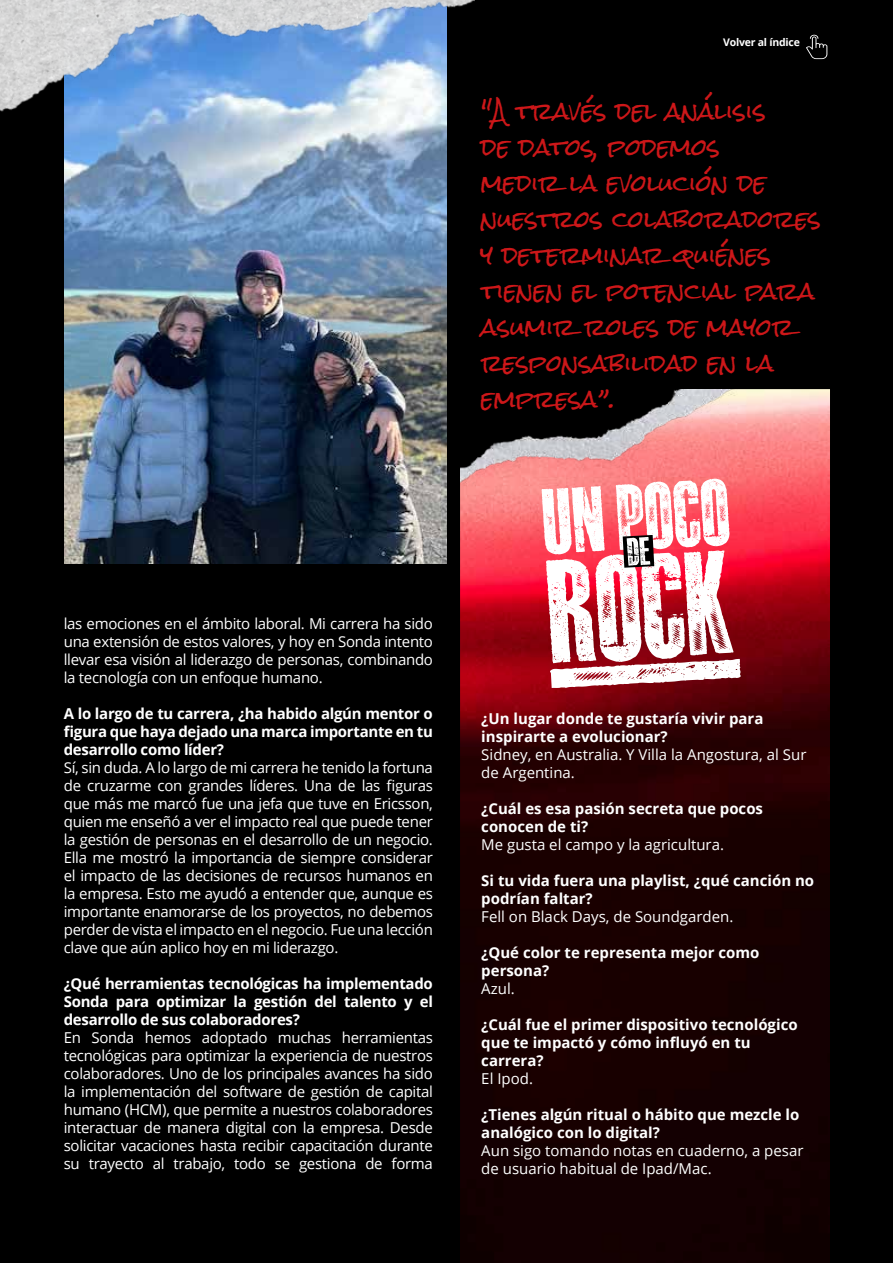
<style>
.page{position:relative;width:893px;height:1263px;background:#000}
.page>*{position:absolute;margin:0;border:0;box-sizing:border-box;transform-origin:0 0}
.t1{font:22.5px/36px "Rock Salt";color:#cd1719}
.t2{font:15px/18px "Open Sans";color:#fff;text-align:justify}
.t3{font:700 15px/18px "Open Sans";color:#fff}
.t4{font:700 10.5px "Open Sans";letter-spacing:-.02em;color:#fff}
</style>
<div class="page">
<img style="left:460px;top:389px;width:370px;height:874px">
<img style="left:460px;top:389px;width:293px;height:101px">
<svg style="left:542px;top:478px;width:199px;height:210px"></svg>
<img style="left:65px;top:139px;width:381px;height:425px">
<img style="left:0;top:0;width:475px;height:139px">
<svg style="left:806px;top:35px;width:21px;height:24px"></svg>
<p class="t4" style="left:723px;top:35px;width:78px">Volver al índice</p>
<h1 class="t1" style="left:481px;top:94px;width:341px">"A través del análisis<br>de datos, podemos<br>medir la evolución de nuestros colaboradores y determinar quiénes tienen el potencial para asumir roles de mayor responsabilidad en la empresa”.</h1>
<p class="t2" style="left:64px;top:614px;width:371px">las emociones en el ámbito laboral. Mi carrera ha sido una extensión de estos valores, y hoy en Sonda intento llevar esa visión al liderazgo de personas, combinando la tecnología con un enfoque humano.</p>
<p class="t3" style="left:64px;top:704px;width:371px;text-align:justify">A lo largo de tu carrera, ¿ha habido algún mentor o figura que haya dejado una marca importante en tu desarrollo como líder?</p>
<p class="t2" style="left:64px;top:758px;width:371px">Sí, sin duda. A lo largo de mi carrera he tenido la fortuna de cruzarme con grandes líderes. Una de las figuras que más me marcó fue una jefa que tuve en Ericsson, quien me enseñó a ver el impacto real que puede tener la gestión de personas en el desarrollo de un negocio.<br>Ella me mostró la importancia de siempre considerar el impacto de las decisiones de recursos humanos en la empresa. Esto me ayudó a entender que, aunque es importante enamorarse de los proyectos, no debemos perder de vista el impacto en el negocio. Fue una lección clave que aún aplico hoy en mi liderazgo.</p>
<p class="t3" style="left:64px;top:974px;width:371px;text-align:justify">¿Qué herramientas tecnológicas ha implementado Sonda para optimizar la gestión del talento y el desarrollo de sus colaboradores?</p>
<p class="t2" style="left:64px;top:1028px;width:371px">En Sonda hemos adoptado muchas herramientas tecnológicas para optimizar la experiencia de nuestros colaboradores. Uno de los principales avances ha sido la implementación del software de gestión de capital humano (HCM), que permite a nuestros colaboradores interactuar de manera digital con la empresa. Desde solicitar vacaciones hasta recibir capacitación durante su trayecto al trabajo, todo se gestiona de forma</p>
<p class="t3" style="left:481px;top:709px;width:284px">¿Un lugar donde te gustaría vivir para inspirarte a evolucionar?</p>
<p class="t2" style="left:481px;top:745px;width:327px">Sidney, en Australia. Y Villa la Angostura, al Sur de Argentina.</p>
<p class="t3" style="left:481px;top:799px;width:283px">¿Cuál es esa pasión secreta que pocos conocen de ti?</p>
<p class="t2" style="left:481px;top:835px;width:244px">Me gusta el campo y la agricultura.</p>
<p class="t3" style="left:481px;top:871px;width:334px">Si tu vida fuera una playlist, ¿qué canción no podrían faltar?</p>
<p class="t2" style="left:481px;top:907px;width:254px">Fell on Black Days, de Soundgarden.</p>
<p class="t3" style="left:481px;top:943px;width:280px">¿Qué color te representa mejor como persona?</p>
<p class="t2" style="left:481px;top:979px;width:35px">Azul.</p>
<p class="t3" style="left:481px;top:1015px;width:318px">¿Cuál fue el primer dispositivo tecnológico que te impactó y cómo influyó en tu carrera?</p>
<p class="t2" style="left:481px;top:1069px;width:53px">El Ipod.</p>
<p class="t3" style="left:481px;top:1105px;width:320px">¿Tienes algún ritual o hábito que mezcle lo analógico con lo digital?</p>
<p class="t2" style="left:481px;top:1141px;width:324px">Aun sigo tomando notas en cuaderno, a pesar de usuario habitual de Ipad/Mac.</p>
</div>
